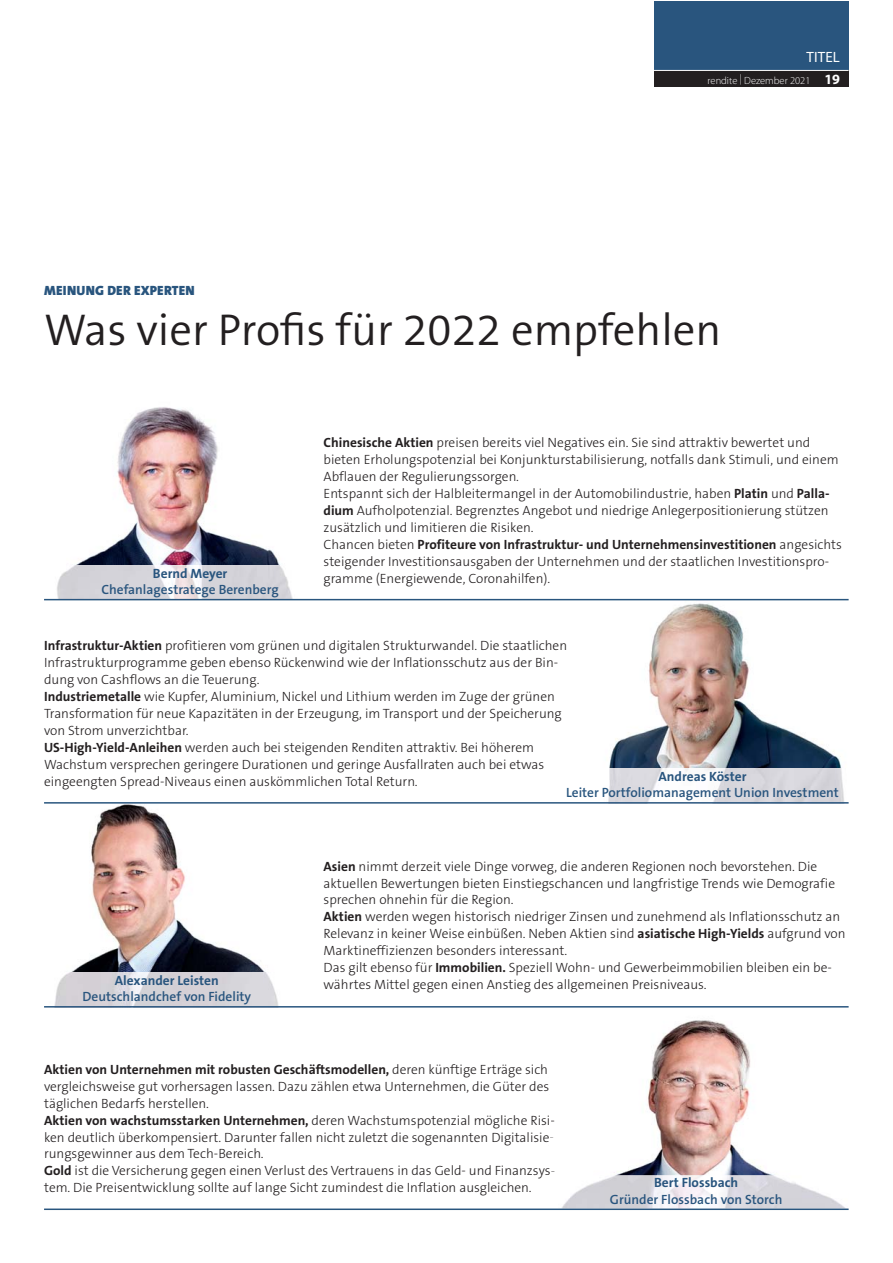
<style>
.page{position:relative;width:893px;height:1263px;background:#fff}
.page>*{position:absolute;margin:0;border:0;box-sizing:border-box;transform-origin:0 0}
.t1{font:300 44.85px "The Sans B W4";color:#231f20}
.t2{font:15px "Myriad Pro";letter-spacing:.01em;color:#fff}
.t3{font:300 13.5px/17px "The Sans B W3";color:#231f20}
.t4{font:700 13.5px "The Sans B W7";color:#231f20}
.t5{font:600 13.5px "The Sans B W6";color:#29557e}
.t6{font:700 13.5px "The Sans B W7";color:#29557e}
.t7{font:900 13.5px "The Sans B W9";letter-spacing:.015em;color:#29557e}
.t8{font:300 10.5px "Myriad Pro";color:#fff}
.s1{font-weight:700;font-size:14.25px}
.s2{font-family:"The Sans B W7";font-weight:700}
.s3{font-family:"The Sans B W3";font-weight:300}
.s4{color:#e6e7e8}
</style>
<div class="page">
<div style="left:654px;top:1px;width:194px;height:69px;background:#29557e"></div>
<div style="left:654px;top:70px;width:194px;height:17px;background:#231f20"></div>
<hr style="left:654px;top:70px;width:194px;height:1px;background:#fff">
<img style="left:74px;top:407px;width:206px;height:159px">
<img style="left:642px;top:1020px;width:207px;height:189px">
<img style="left:69px;top:804px;width:198px;height:169px">
<img style="left:592px;top:600px;width:256px;height:169px">
<img style="left:44px;top:566px;width:270px;height:33px">
<svg style="left:608px;top:769px;width:236px;height:33px"></svg>
<hr style="left:44px;top:599px;width:804px;height:1px;background:#29557e">
<hr style="left:44px;top:802px;width:804px;height:2px;background:#29557e">
<img style="left:54px;top:973px;width:225px;height:33px">
<hr style="left:44px;top:1006px;width:804px;height:2px;background:#29557e">
<svg style="left:544px;top:1166px;width:304px;height:43px"></svg>
<hr style="left:44px;top:1209px;width:804px;height:1px;background:#29557e">
<p class="t2" style="left:806px;top:48px;width:35px">TITEL</p>
<p class="t8" style="left:708px;top:74px;width:134px">rendite | Dezember 2021 <span class="s1">19</span></p>
<p class="t7" style="left:44px;top:284px;width:152px">MEINUNG DER EXPERTEN</p>
<h1 class="t1" style="left:44px;top:303px;width:679px">Was vier Profis für 2022 empfehlen</h1>
<p class="t6" style="left:153px;top:568px;width:76px">Bernd Meyer</p>
<p class="t5" style="left:102px;top:584px;width:179px">Chefanlagestratege Berenberg</p>
<p class="t3" style="left:323px;top:435px;width:517px"><span class="s2">Chinesische Aktien</span> preisen bereits viel Negatives ein. Sie sind attraktiv bewertet und bieten Erholungspotenzial bei Konjunkturstabilisierung, notfalls dank Stimuli, und einem Abflauen der Regulierungssorgen.<br>Entspannt sich der Halbleitermangel in der Automobilindustrie, haben <span class="s2">Platin</span> und <span class="s2">Palla&shy;dium</span> Aufholpotenzial. Begrenztes Angebot und niedrige Anlegerpositionierung stützen zusätzlich und limitieren die Risiken.</p>
<p class="t4" style="left:323px;top:539px;width:520px"><span class="s3">Chancen bieten</span> Profiteure von Infrastruktur- und Unternehmensinvestitionen <span class="s3">angesichts</span></p>
<p class="t3" style="left:323px;top:554px;width:507px">steigender Investitionsausgaben der Unternehmen und der staatlichen Investitionspro&shy;gramme (Energiewende, Coronahilfen).</p>
<p class="t3" style="left:44px;top:638px;width:525px"><span class="s2">Infrastruktur-Aktien</span> profitieren vom grünen und digitalen Strukturwandel. Die staatlichen Infrastrukturprogramme geben ebenso Rückenwind wie der Inflationsschutz aus der Bin&shy;dung von Cashflows an die Teuerung.<br><span class="s2">Industriemetalle</span> wie Kupfer, Aluminium, Nickel und Lithium werden im Zuge der grünen Transformation für neue Kapazitäten in der Erzeugung, im Transport und der Speicherung von Strom unverzichtbar.<br><span class="s2">US-High-Yield-Anleihen</span> werden auch bei steigenden Renditen attraktiv. Bei höherem Wachstum versprechen geringere Durationen und geringe Ausfallraten auch bei etwas eingeengten Spread-Niveaus einen auskömmlichen Total Return.</p>
<p class="t6" style="left:658px;top:771px;width:90px">Andreas Köster</p>
<p class="t5" style="left:566px;top:787px;width:274px">Leiter Portfoliomanagement Union Investment</p>
<p class="t6" style="left:115px;top:975px;width:106px">Alexander Leisten</p>
<p class="t5" style="left:83px;top:991px;width:170px">Deutschlandchef von Fidelity</p>
<p class="t3" style="left:323px;top:859px;width:524px"><span class="s2">Asien</span> nimmt derzeit viele Dinge vorweg, die anderen Regionen noch bevorstehen. Die aktuellen Bewertungen bieten Einstiegschancen und langfristige Trends wie Demografie sprechen ohnehin für die Region.<br><span class="s2">Aktien</span> werden wegen historisch niedriger Zinsen und zunehmend als Inflationsschutz an Relevanz in keiner Weise einbüßen. Neben Aktien sind <span class="s2">asiatische High-Yields</span> aufgrund von Marktineffizienzen besonders interessant.<br>Das gilt ebenso für <span class="s2">Immobilien.</span> Speziell Wohn- und Gewerbeimmobilien bleiben ein be&shy;währtes Mittel gegen einen Anstieg des allgemeinen Preisniveaus.</p>
<p class="t4" style="left:44px;top:1064px;width:505px">Aktien von Unternehmen mit robusten Geschäftsmodellen, <span class="s3">deren künftige Erträge sich</span></p>
<p class="t3" style="left:44px;top:1079px;width:507px">vergleichsweise gut vorhersagen lassen. Dazu zählen etwa Unternehmen, die Güter des täglichen Bedarfs herstellen.</p>
<p class="t4" style="left:44px;top:1114px;width:512px">Aktien von wachstumsstarken Unternehmen, <span class="s3">deren Wachstumspotenzial mögliche Risi-</span></p>
<p class="t3" style="left:44px;top:1130px;width:512px">ken deutlich überkompensiert. Darunter fallen nicht zuletzt die sogenannten Digitalisie&shy;rungsgewinner aus dem Tech-Bereich.<br><span class="s2">Gold</span> ist die Versicherung gegen einen Verlust des Vertrauens in das Geld- und Finanzs<span class="s4">ys&shy;</span>tem. Die Preisentwicklung sollte auf lange Sicht zumindest die Inflation ausgleichen.</p>
<p class="t6" style="left:654px;top:1177px;width:86px">Bert Flossbach</p>
<p class="t5" style="left:610px;top:1194px;width:174px">Gründer Flossbach von Storch</p>
</div>
